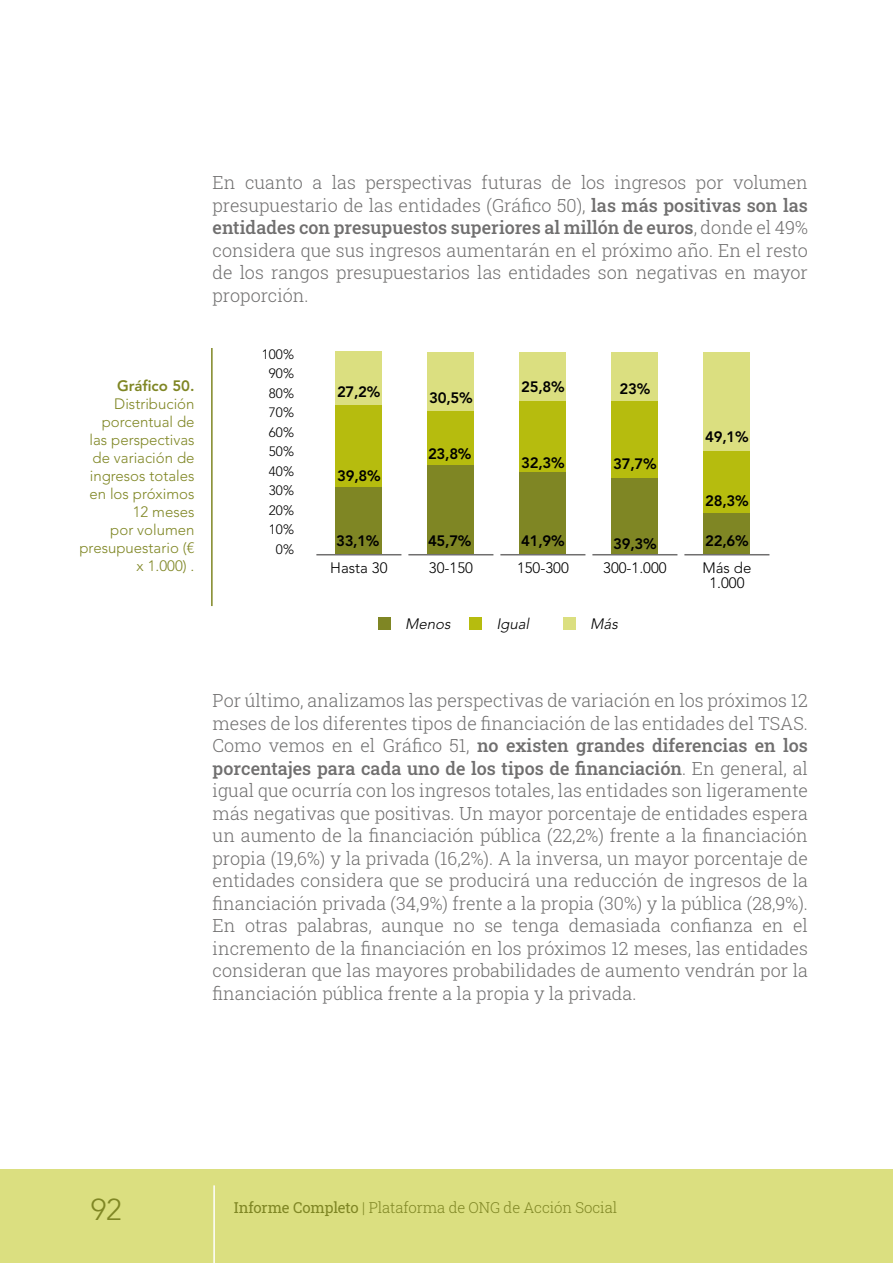
<style>
.page{position:relative;width:893px;height:1263px;background:#fff}
.page>*{position:absolute;margin:0;border:0;box-sizing:border-box;transform-origin:0 0}
.t1{font:300 30px "Avenir LT Std";color:#7f8624}
.t2{font:300 18px/22.5px "Roboto Slab";color:#706f6f;text-align:justify}
.t3{font:300 15px/18px "Avenir LT Std";color:#7f8624;text-align:right}
.t4{font:800 15px "Avenir LT Std";letter-spacing:-.02em;color:#000}
.t5{font:300 15px "Roboto Slab";letter-spacing:-.01em;color:#7f8624}
.t6{font:300 15px/15px "Avenir LT Std";color:#000;text-align:center}
.t7{font:italic 300 15px "Avenir LT Std";color:#000}
.t8{font:800 15px "Avenir LT Std";color:#7f8624}
.t9{font:300 13.5px/19.5px "Avenir LT Std";color:#000;text-align:right}
.s1{font-weight:500}
.s2{font-weight:400}
</style>
<div class="page">
<div style="left:0;top:1169px;width:893px;height:94px;background:#dbdf80"></div>
<hr style="left:213px;top:1185px;width:2px;height:78px;background:#fff">
<div style="left:378px;top:617px;width:13px;height:12px;background:#7f8624"></div>
<div style="left:469px;top:617px;width:13px;height:12px;background:#b6bc0e"></div>
<div style="left:563px;top:617px;width:13px;height:12px;background:#dbdf80"></div>
<div style="left:336px;top:486px;width:46px;height:68px;background:#7f8624"></div>
<hr style="left:316px;top:554px;width:85px;height:1px;background:#706f6f">
<div style="left:336px;top:352px;width:46px;height:53px;background:#dbdf80"></div>
<div style="left:336px;top:405px;width:46px;height:81px;background:#b6bc0e"></div>
<div style="left:428px;top:410px;width:46px;height:57px;background:#b6bc0e"></div>
<hr style="left:408px;top:554px;width:85px;height:1px;background:#706f6f">
<div style="left:428px;top:352px;width:46px;height:58px;background:#dbdf80"></div>
<div style="left:428px;top:466px;width:46px;height:88px;background:#7f8624"></div>
<div style="left:704px;top:513px;width:46px;height:41px;background:#7f8624"></div>
<hr style="left:684px;top:554px;width:85px;height:1px;background:#706f6f">
<div style="left:704px;top:352px;width:46px;height:99px;background:#dbdf80"></div>
<div style="left:704px;top:451px;width:46px;height:62px;background:#b6bc0e"></div>
<div style="left:520px;top:400px;width:46px;height:73px;background:#b6bc0e"></div>
<hr style="left:500px;top:554px;width:85px;height:1px;background:#706f6f">
<div style="left:520px;top:352px;width:46px;height:48px;background:#dbdf80"></div>
<div style="left:520px;top:472px;width:46px;height:82px;background:#7f8624"></div>
<div style="left:612px;top:400px;width:46px;height:78px;background:#b6bc0e"></div>
<hr style="left:592px;top:554px;width:85px;height:1px;background:#706f6f">
<div style="left:612px;top:352px;width:46px;height:48px;background:#dbdf80"></div>
<div style="left:612px;top:478px;width:46px;height:76px;background:#7f8624"></div>
<hr style="left:211px;top:348px;width:2px;height:258px;background:#7f8624">
<p class="t8" style="left:117px;top:377px;width:79px">Gráfico 50.</p>
<p class="t3" style="left:79px;top:395px;width:117px">Distribución porcentual de<br>las perspectivas de variación de ingresos totales en los próximos<br>12 meses<br>por volumen presupuestario (€ x 1.000) .</p>
<p class="t2" style="left:213px;top:171px;width:597px">En cuanto a las perspectivas futuras de los ingresos por volumen presupuestario de las entidades (Gráfico 50), <span class="s1">las más positivas son las entidades con presupuestos superiores al millón de euros</span>, donde el 49% considera que sus ingresos aumentarán en el próximo año. En el resto de los rangos presupuestarios las entidades son negativas en mayor proporción.</p>
<p class="t9" style="left:262px;top:344px;width:34px">100%<br>90%<br>80%<br>70%<br>60%<br>50%<br>40%<br>30%<br>20%<br>10%<br>0%</p>
<p class="t4" style="left:337px;top:383px;width:45px">27,2%</p>
<p class="t4" style="left:429px;top:389px;width:45px">30,5%</p>
<p class="t4" style="left:521px;top:378px;width:45px">25,8%</p>
<p class="t4" style="left:620px;top:380px;width:32px">23%</p>
<p class="t4" style="left:705px;top:428px;width:45px">49,1%</p>
<p class="t4" style="left:337px;top:467px;width:45px">39,8%</p>
<p class="t4" style="left:428px;top:445px;width:45px">23,8%</p>
<p class="t4" style="left:521px;top:453px;width:45px">32,3%</p>
<p class="t4" style="left:613px;top:455px;width:45px">37,7%</p>
<p class="t4" style="left:336px;top:532px;width:45px">33,1%</p>
<p class="t4" style="left:428px;top:532px;width:45px">45,7%</p>
<p class="t4" style="left:521px;top:532px;width:45px">41,9%</p>
<p class="t4" style="left:613px;top:535px;width:45px">39,3%</p>
<p class="t4" style="left:705px;top:492px;width:45px">28,3%</p>
<p class="t4" style="left:705px;top:532px;width:45px">22,6%</p>
<p class="t6" style="left:330px;top:560px;width:59px">Hasta 30</p>
<p class="t6" style="left:429px;top:560px;width:45px">30-150</p>
<p class="t6" style="left:517px;top:560px;width:53px">150-300</p>
<p class="t6" style="left:603px;top:560px;width:65px">300-1.000</p>
<p class="t6" style="left:702px;top:561px;width:50px">Más de<br>1.000</p>
<p class="t7" style="left:405px;top:615px;width:50px">Menos</p>
<p class="t7" style="left:496px;top:615px;width:37px">Igual</p>
<p class="t7" style="left:590px;top:615px;width:32px">Más</p>
<p class="t2" style="left:213px;top:689px;width:597px">Por último, analizamos las perspectivas de variación en los próximos 12 meses de los diferentes tipos de financiación de las entidades del TSAS.<br>Como vemos en el Gráfico 51, <span class="s1">no existen grandes diferencias en los porcentajes para cada uno de los tipos de financiación</span>. En general, al igual que ocurría con los ingresos totales, las entidades son ligeramente más negativas que positivas. Un mayor porcentaje de entidades espera un aumento de la financiación pública (22,2%) frente a la financiación propia (19,6%) y la privada (16,2%). A la inversa, un mayor porcentaje de entidades considera que se producirá una reducción de ingresos de la financiación privada (34,9%) frente a la propia (30%) y la pública (28,9%).<br>En otras palabras, aunque no se tenga demasiada confianza en el incremento de la financiación en los próximos 12 meses, las entidades consideran que las mayores probabilidades de aumento vendrán por la financiación pública frente a la propia y la privada.</p>
<h1 class="t1" style="left:91px;top:1191px;width:32px">92</h1>
<p class="t5" style="left:234px;top:1197px;width:385px"><span class="s2">Informe Completo</span> | Plataforma de ONG de Acción Social</p>
</div>
